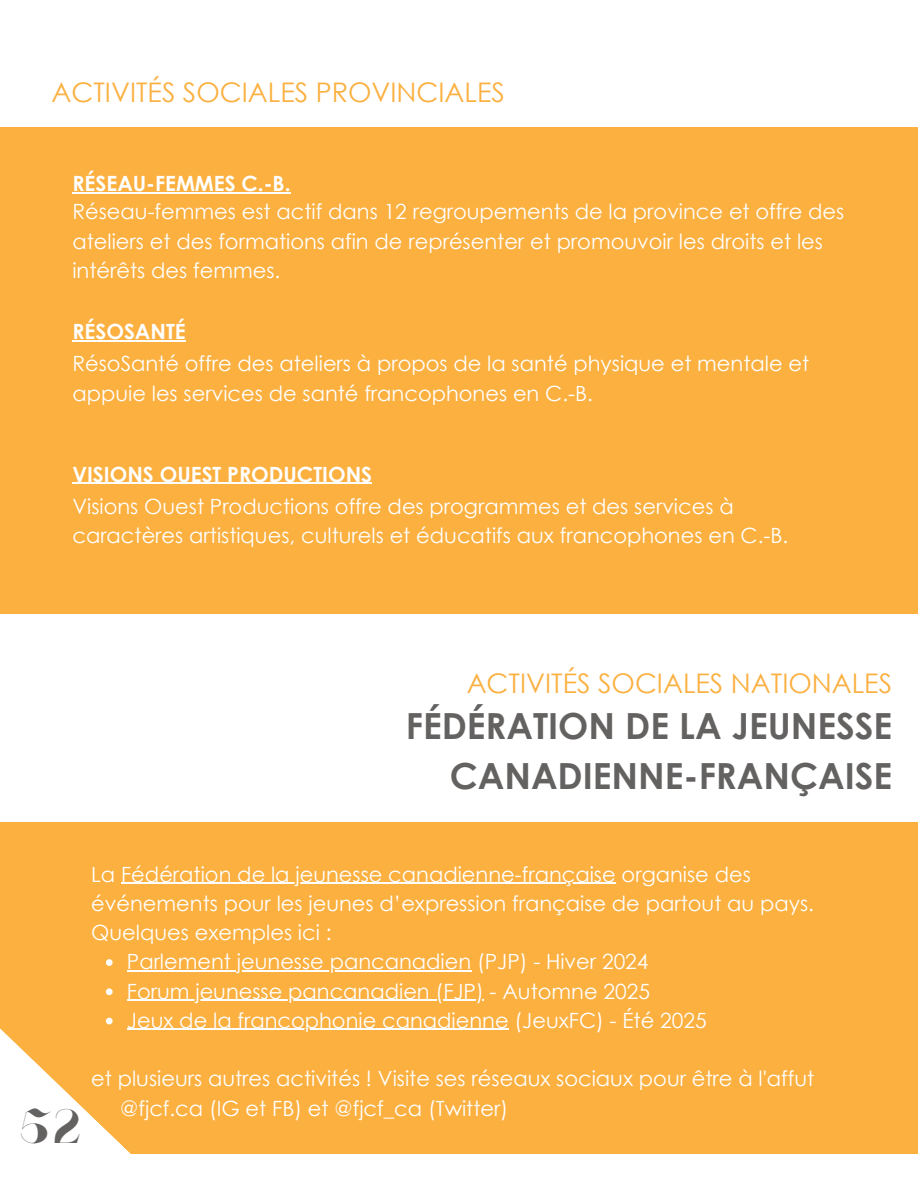
<style>
.page{position:relative;width:918px;height:1188px;background:#fbb040}
.page>*{position:absolute;margin:0;border:0;box-sizing:border-box;transform-origin:0 0}
.t1{font:39.9px "London";color:#646161}
.t2{font:700 36px/49.9px "Century Gothic";color:#646161;text-align:right}
.t3{font:27px "Century Gothic";color:#fbb040}
.t4{font:21px/29.2px "Century Gothic";color:#fff}
.t5{font:700 21px "Century Gothic";color:#fff}
</style>
<div class="page">
<div style="left:0;top:0;width:918px;height:126px;background:#fff"></div>
<hr style="left:72px;top:192px;width:219px;height:1px;background:#fff">
<hr style="left:72px;top:341px;width:114px;height:1px;background:#fff">
<div style="left:0;top:614px;width:918px;height:208px;background:#fff"></div>
<hr style="left:127px;top:970px;width:344px;height:2px;background:#fff">
<hr style="left:127px;top:1000px;width:357px;height:1px;background:#fff">
<hr style="left:127px;top:1029px;width:382px;height:1px;background:#fff">
<hr style="left:121px;top:883px;width:495px;height:1px;background:#fff">
<div style="left:16px;top:1155px;width:902px;height:33px;background:#fff"></div>
<svg style="left:0;top:959px;width:203px;height:229px"></svg>
<hr style="left:72px;top:483px;width:300px;height:1px;background:#fff">
<p class="t3" style="left:52px;top:75px;width:455px">ACTIVITÉS SOCIALES PROVINCIALES</p>
<p class="t5" style="left:72px;top:170px;width:220px">RÉSEAU-FEMMES C.-B.</p>
<p class="t4" style="left:72px;top:197px;width:773px">Réseau-femmes est actif dans 12 regroupements de la province et offre des ateliers et des formations afin de représenter et promouvoir les droits et les intérêts des femmes.</p>
<p class="t5" style="left:72px;top:318px;width:115px">RÉSOSANTÉ</p>
<p class="t4" style="left:72px;top:348px;width:738px">RésoSanté offre des ateliers à propos de la santé physique et mentale et appuie les services de santé francophones en C.-B.</p>
<p class="t5" style="left:72px;top:461px;width:301px">VISIONS OUEST PRODUCTIONS</p>
<p class="t4" style="left:72px;top:491px;width:717px">Visions Ouest Productions offre des programmes et des services à caractères artistiques, culturels et éducatifs aux francophones en C.-B.</p>
<p class="t3" style="left:467px;top:666px;width:427px">ACTIVITÉS SOCIALES NATIONALES</p>
<h2 class="t2" style="left:406px;top:700px;width:488px">FÉDÉRATION DE LA JEUNESSE<br>CANADIENNE-FRANÇAISE</h2>
<p class="t4" style="left:91px;top:859px;width:724px">La Fédération de la jeunesse canadienne-française organise des événements pour les jeunes d’expression française de partout au pays.<br>Quelques exemples ici :</p>
<p class="t4" style="left:127px;top:946px;width:581px">Parlement jeunesse pancanadien (PJP) - Hiver 2024<br>Forum jeunesse pancanadien (FJP) - Automne 2025<br>Jeux de la francophonie canadienne (JeuxFC) - Été 2025</p>
<h1 class="t1" style="left:19px;top:1098px;width:64px">52</h1>
<p class="t4" style="left:120px;top:1063px;width:696px;text-indent:-29px">et plusieurs autres activités ! Visite ses réseaux sociaux pour être à l'affut @fjcf.ca (IG et FB) et @fjcf_ca (Twitter)</p>
</div>
